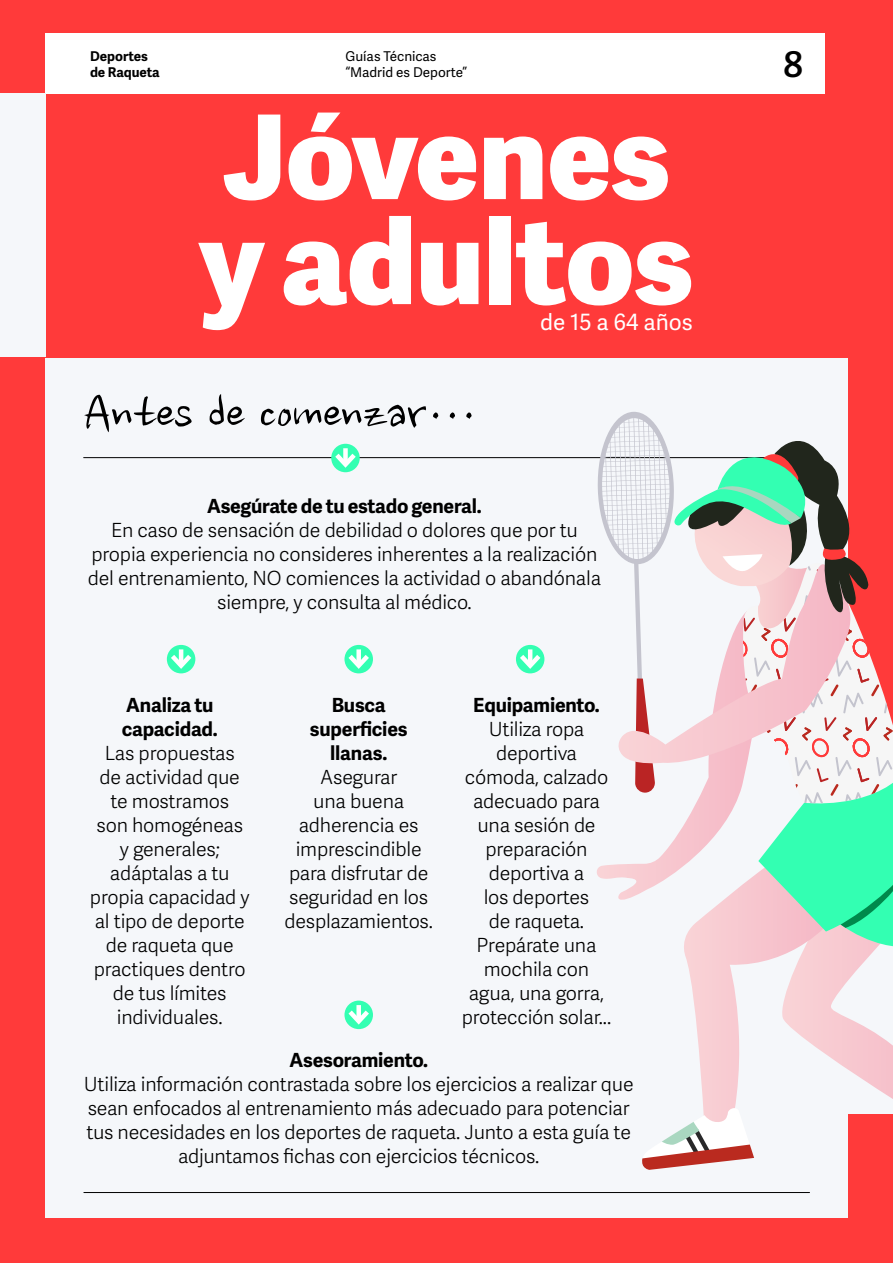
<style>
.page{position:relative;width:893px;height:1263px;background:#ff3a3a}
.page>*{position:absolute;margin:0;border:0;box-sizing:border-box;transform-origin:0 0}
.Body_Text{font:800 116.85px/105px "Adelle Sans";letter-spacing:-.005em;color:#fff}
.Body_Text-2{font:55.2px "Nanum Brush";color:#000}
.Body_Text-3{font:600 35.4px "Adelle Sans";color:#000}
.Body_Text-4{font:22.5px "Adelle Sans";color:#fff}
.Contenido_de_la_tabl{font:300 19.5px/24px "Adelle Sans";letter-spacing:-.01em;color:#000;text-align:center}
.Body_Text-5{font:13.5px/16.5px "Adelle Sans";color:#000}
.Body_Text-6{font:700 13.5px/16.5px "Adelle Sans";color:#000}
.s1{font-weight:700}
</style>
<div class="page">
<div style="left:848px;top:850px;width:45px;height:264px;background:#f5f7fa"></div>
<div style="left:45px;top:283px;width:803px;height:935px;background:#f5f7fa"></div>
<div style="left:17px;top:0;width:876px;height:357px;background:#ff3a3a"></div>
<div style="left:45px;top:34px;width:780px;height:60px;background:#fff"></div>
<div style="left:0;top:94px;width:45px;height:263px;background:#f5f7fa"></div>
<hr style="left:84px;top:1192px;width:725px;height:1px;background:#000">
<hr style="left:84px;top:457px;width:725px;height:1px;background:#000">
<svg style="left:331px;top:444px;width:29px;height:28px"></svg>
<svg style="left:331px;top:449px;width:29px;height:22px"></svg>
<div style="left:167px;top:645px;width:28px;height:28px;background:#33ffb2;border-radius:50%"></div>
<hr style="left:179px;top:649px;width:4px;height:17px;background:#acffdf">
<svg style="left:166px;top:650px;width:30px;height:22px"></svg>
<svg style="left:344px;top:645px;width:29px;height:28px"></svg>
<svg style="left:344px;top:650px;width:29px;height:22px"></svg>
<div style="left:516px;top:645px;width:28px;height:28px;background:#33ffb2;border-radius:50%"></div>
<hr style="left:528px;top:649px;width:4px;height:17px;background:#acffdf">
<svg style="left:516px;top:650px;width:29px;height:22px"></svg>
<svg style="left:344px;top:1000px;width:29px;height:29px"></svg>
<svg style="left:344px;top:1006px;width:29px;height:22px"></svg>
<svg style="left:702px;top:1099px;width:34px;height:7px"></svg>
<svg style="left:596px;top:412px;width:297px;height:687px"></svg>
<svg style="left:642px;top:1106px;width:112px;height:64px"></svg>
<p class="Body_Text-6" style="left:90px;top:47px;width:71px">Deportes de Raqueta</p>
<p class="Body_Text-5" style="left:345px;top:47px;width:123px">Guías Técnicas “Madrid es Deporte”</p>
<p class="Body_Text-3" style="left:783px;top:39px;width:21px">8</p>
<p class="Body_Text" style="left:199px;top:100px;width:495px">Jóvenes y adultos</p>
<p class="Body_Text-4" style="left:540px;top:306px;width:154px">de 15 a 64 años</p>
<p class="Body_Text-2" style="left:83px;top:390px;width:396px">Antes de comenzar…</p>
<p class="Contenido_de_la_tabl" style="left:88px;top:494px;width:515px"><span class="s1">Asegúrate de tu estado general.<br></span>En caso de sensación de debilidad o dolores que por tu propia experiencia no consideres inherentes a la realización del entrenamiento, NO comiences la actividad o abandónala siempre, y consulta al médico.</p>
<p class="Contenido_de_la_tabl" style="left:90px;top:692px;width:161px"><span class="s1">Analiza tu capacidad.<br></span>Las propuestas<br>de actividad que te mostramos<br>son homogéneas y generales; adáptalas a tu propia capacidad y al tipo de deporte de raqueta que practiques dentro de tus límites individuales.</p>
<p class="Contenido_de_la_tabl" style="left:284px;top:692px;width:150px"><span class="s1">Busca superficies llanas.<br></span>Asegurar<br>una buena adherencia es imprescindible para disfrutar de seguridad en los desplazamientos.</p>
<p class="Contenido_de_la_tabl" style="left:462px;top:692px;width:151px"><span class="s1">Equipamiento.<br></span>Utiliza ropa deportiva cómoda, calzado adecuado para una sesión de preparación deportiva a<br>los deportes<br>de raqueta.<br>Prepárate una mochila con agua, una gorra, protección solar...</p>
<p class="Contenido_de_la_tabl" style="left:84px;top:1048px;width:551px"><span class="s1">Asesoramiento.<br></span>Utiliza información contrastada sobre los ejercicios a realizar que sean enfocados al entrenamiento más adecuado para potenciar tus necesidades en los deportes de raqueta. Junto a esta guía te adjuntamos fichas con ejercicios técnicos.</p>
</div>
